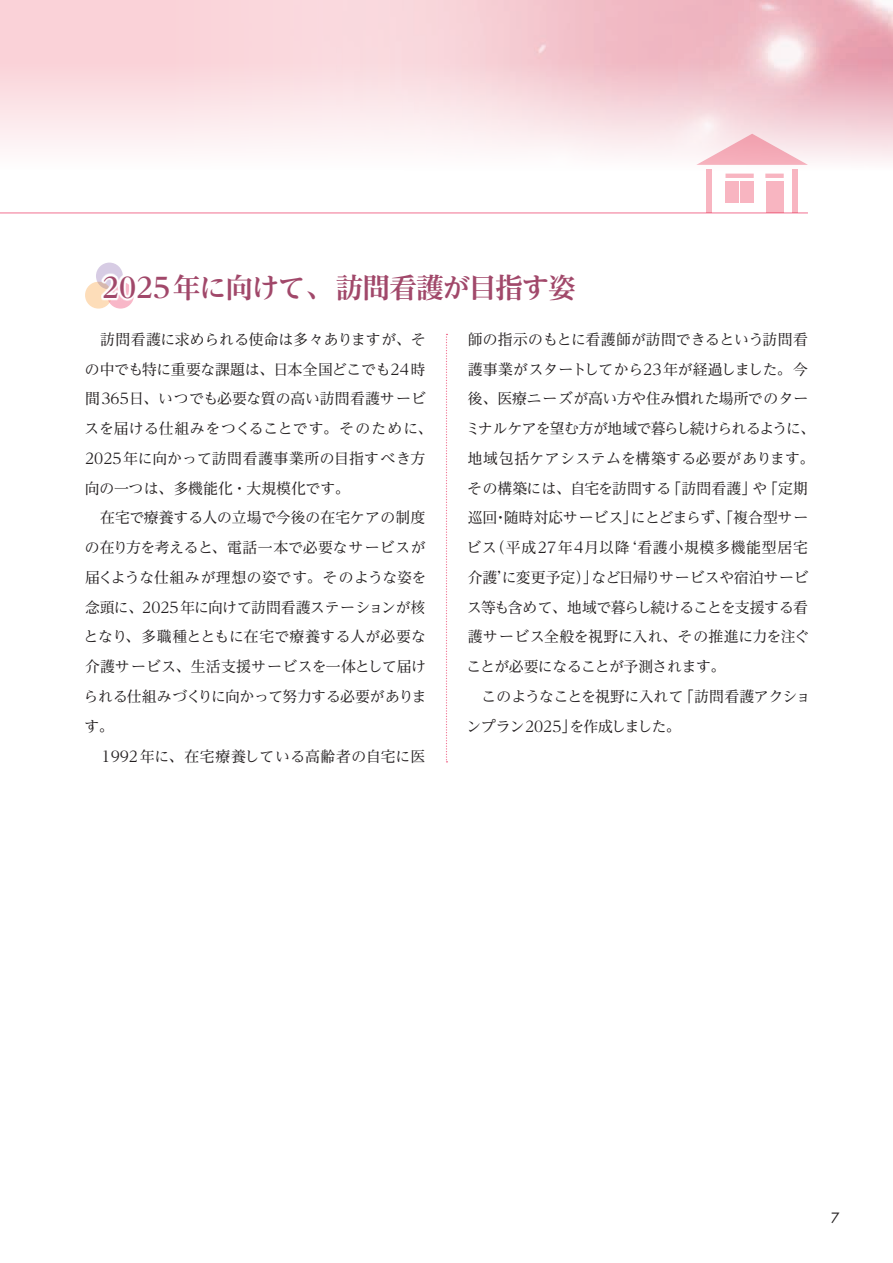
<style>
.page{position:relative;width:893px;height:1263px;background:#fff}
.page>*{position:absolute;margin:0;border:0;box-sizing:border-box;transform-origin:0 0}
.t1{font:700 27.6px "Reim Pro";letter-spacing:-.04em;color:#a1486a}
.t2{font:14.85px/29.7px "Reim Pro";letter-spacing:-.005em;color:#231f20}
.t3{font:13.8px "Futura Std";color:#231f20}
</style>
<div class="page">
<div style="left:0;top:0;width:893px;height:170px;background:linear-gradient(to bottom,#f9c8cf,#fef8f8)"></div>
<img style="left:161px;top:0;width:732px;height:170px">
<hr style="left:0;top:213px;width:808px;height:1px;background:#f17091">
<svg style="left:696px;top:134px;width:112px;height:31px"></svg>
<div style="left:707px;top:169px;width:5px;height:44px;background:#f8b5c1"></div>
<div style="left:792px;top:169px;width:6px;height:44px;background:#f8b5c1"></div>
<div style="left:725px;top:181px;width:13px;height:21px;background:#f8b5c1"></div>
<div style="left:741px;top:181px;width:13px;height:21px;background:#f8b5c1"></div>
<svg style="left:725px;top:174px;width:29px;height:4px"></svg>
<svg style="left:765px;top:174px;width:19px;height:4px"></svg>
<div style="left:766px;top:181px;width:17px;height:32px;background:#f8b5c1"></div>
<div style="left:85px;top:282px;width:27px;height:27px;background:#fdddb9;border-radius:50%"></div>
<svg style="left:96px;top:263px;width:27px;height:26px"></svg>
<svg style="left:107px;top:282px;width:27px;height:27px"></svg>
<div style="left:101px;top:272px;width:476px;height:30px;background:#fff"></div>
<svg style="left:446px;top:334px;width:1px;height:428px"></svg>
<h1 class="t1" style="left:102px;top:264px;width:475px">2025年に向けて、訪問看護が目指す姿</h1>
<p class="t2" style="left:83px;top:324px;width:350px">　訪問看護に求められる使命は多々ありますが、その中でも特に重要な課題は、日本全国どこでも24時間365日、いつでも必要な質の高い訪問看護サービスを届ける仕組みをつくることです。そのために、<br>2025年に向かって訪問看護事業所の目指すべき方向の一つは、多機能化・大規模化です。<br>　在宅で療養する人の立場で今後の在宅ケアの制度の在り方を考えると、電話一本で必要なサービスが届くような仕組みが理想の姿です。そのような姿を念頭に、2025年に向けて訪問看護ステーションが核となり、多職種とともに在宅で療養する人が必要な介護サービス、生活支援サービスを一体として届けられる仕組みづくりに向かって努力する必要があります。<br>　1992年に、在宅療養している高齢者の自宅に医</p>
<p class="t2" style="left:465px;top:324px;width:351px">師の指示のもとに看護師が訪問できるという訪問看護事業がスタートしてから23年が経過しました。今後、医療ニーズが高い方や住み慣れた場所でのターミナルケアを望む方が地域で暮らし続けられるように、地域包括ケアシステムを構築する必要があります。その構築には、自宅を訪問する「訪問看護」や「定期巡回・随時対応サービス」にとどまらず、「複合型サービス（平成27年4月以降‘看護小規模多機能型居宅介護’に変更予定）」など日帰りサービスや宿泊サービス等も含めて、地域で暮らし続けることを支援する看護サービス全般を視野に入れ、その推進に力を注ぐことが必要になることが予測されます。<br>　このようなことを視野に入れて「訪問看護アクションプラン2025」を作成しました。</p>
<p class="t3" style="left:831px;top:1209px;width:10px">7</p>
</div>
